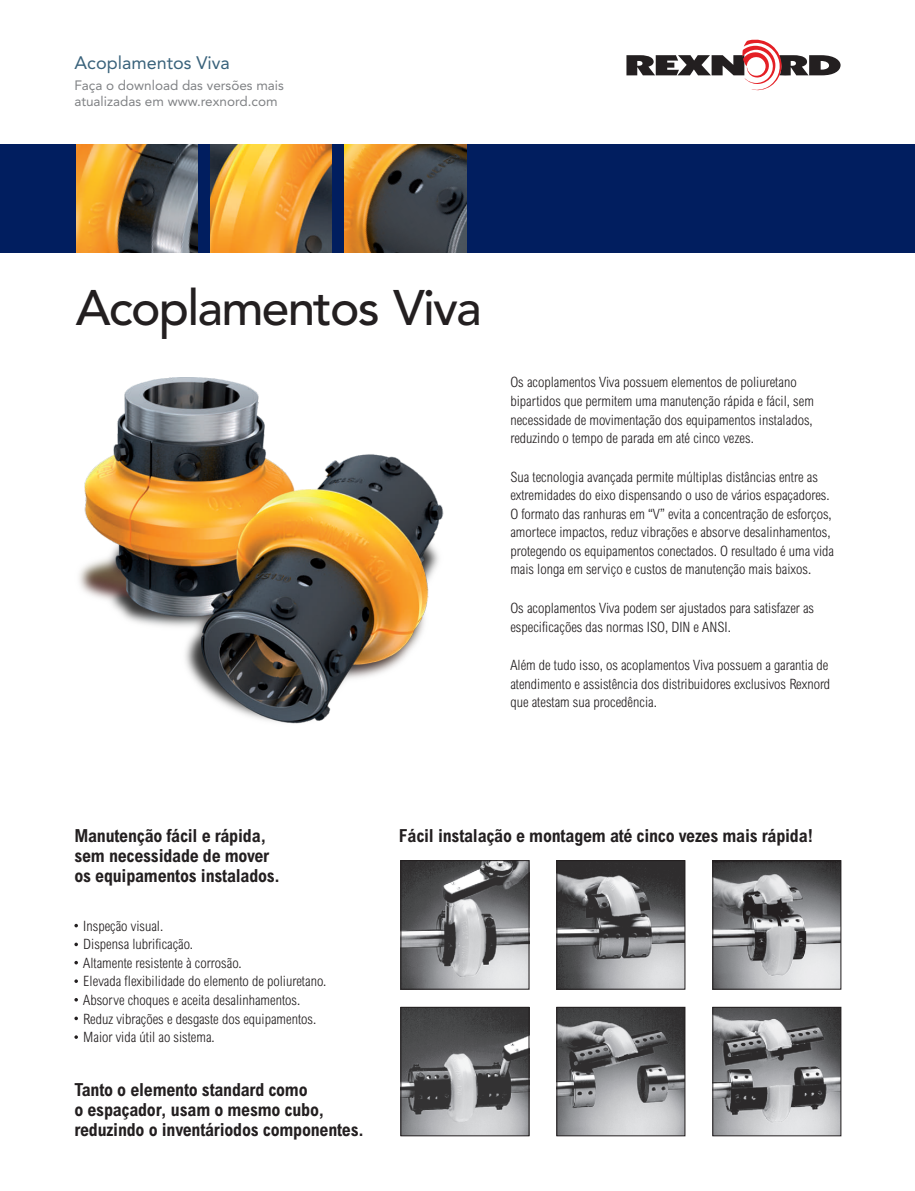
<style>
.page{position:relative;width:915px;height:1191px;background:#fff}
.page>*{position:absolute;margin:0;border:0;box-sizing:border-box;transform-origin:0 0}
.t1{font:500 49.5px "Avenir LT Std";letter-spacing:-.035em;color:#231f20}
.t2{font:700 condensed 18px/20px "Arial MT Std";letter-spacing:-.015em;color:#231f20}
.t3{font:18px "Avenir LT Std";color:#39627b}
.t4{font:300 condensed 14.25px/18.6px "Arial MT Std";color:#231f20}
.t5{font:13.5px/15.9px "Avenir LT Std";color:#808285}
</style>
<div class="page">
<svg style="left:74px;top:923px;width:4px;height:4px"></svg>
<svg style="left:74px;top:942px;width:4px;height:4px"></svg>
<svg style="left:74px;top:961px;width:4px;height:3px"></svg>
<svg style="left:74px;top:979px;width:4px;height:4px"></svg>
<svg style="left:74px;top:1035px;width:4px;height:4px"></svg>
<svg style="left:74px;top:998px;width:4px;height:3px"></svg>
<img style="left:79px;top:377px;width:364px;height:347px">
<svg style="left:74px;top:1016px;width:4px;height:4px"></svg>
<div style="left:0;top:144px;width:914px;height:109px;background:#011e5f"></div>
<img style="left:210px;top:144px;width:122px;height:109px">
<img style="left:344px;top:144px;width:122px;height:109px">
<img style="left:76px;top:144px;width:122px;height:109px">
<svg style="left:626px;top:39px;width:214px;height:52px"></svg>
<img style="left:402px;top:862px;width:125px;height:125px">
<div style="left:400px;top:860px;width:129px;height:129px;border:1px solid #231f20"></div>
<img style="left:558px;top:862px;width:125px;height:125px">
<div style="left:556px;top:860px;width:129px;height:129px;border:1px solid #231f20"></div>
<img style="left:714px;top:862px;width:124px;height:125px">
<div style="left:712px;top:860px;width:128px;height:129px;border:1px solid #231f20"></div>
<img style="left:402px;top:1009px;width:125px;height:125px">
<div style="left:400px;top:1007px;width:129px;height:129px;border:1px solid #231f20"></div>
<img style="left:558px;top:1009px;width:125px;height:125px">
<div style="left:556px;top:1007px;width:129px;height:129px;border:1px solid #231f20"></div>
<img style="left:714px;top:1009px;width:124px;height:125px">
<div style="left:712px;top:1007px;width:128px;height:129px;border:1px solid #231f20"></div>
<p class="t3" style="left:75px;top:56px;width:157px">Acoplamentos Viva</p>
<p class="t5" style="left:74px;top:78px;width:211px">Faça o download das versões mais atualizadas em www.rexnord.com</p>
<h1 class="t1" style="left:76px;top:288px;width:407px">Acoplamentos Viva</h1>
<p class="t4" style="left:510px;top:375px;width:305px">Os acoplamentos Viva possuem elementos de poliuretano bipartidos que permitem uma manutenção rápida e fácil, sem necessidade de movimentação dos equipamentos instalados, reduzindo o tempo de parada em até cinco vezes.</p>
<p class="t4" style="left:510px;top:469px;width:325px">Sua tecnologia avançada permite múltiplas distâncias entre as extremidades do eixo dispensando o uso de vários espaçadores.<br>O formato das ranhuras em “V” evita a concentração de esforços, amortece impactos, reduz vibrações e absorve desalinhamentos, protegendo os equipamentos conectados. O resultado é uma vida mais longa em serviço e custos de manutenção mais baixos.</p>
<p class="t4" style="left:510px;top:600px;width:305px">Os acoplamentos Viva podem ser ajustados para satisfazer as especificações das normas ISO, DIN e ANSI.</p>
<p class="t4" style="left:510px;top:658px;width:321px">Além de tudo isso, os acoplamentos Viva possuem a garantia de atendimento e assistência dos distribuidores exclusivos Rexnord que atestam sua procedência.</p>
<p class="t2" style="left:74px;top:827px;width:207px">Manutenção fácil e rápida, sem necessidade de mover os equipamentos instalados.</p>
<p class="t4" style="left:83px;top:918px;width:244px">Inspeção visual.<br>Dispensa lubrificação.<br>Altamente resistente à corrosão.<br>Elevada flexibilidade do elemento de poliuretano.<br>Absorve choques e aceita desalinhamentos.<br>Reduz vibrações e desgaste dos equipamentos.<br>Maior vida útil ao sistema.</p>
<p class="t2" style="left:74px;top:1081px;width:291px">Tanto o elemento standard como<br>o espaçador, usam o mesmo cubo, reduzindo o inventáriodos componentes.</p>
<p class="t2" style="left:399px;top:827px;width:416px">Fácil instalação e montagem até cinco vezes mais rápida!</p>
</div>
